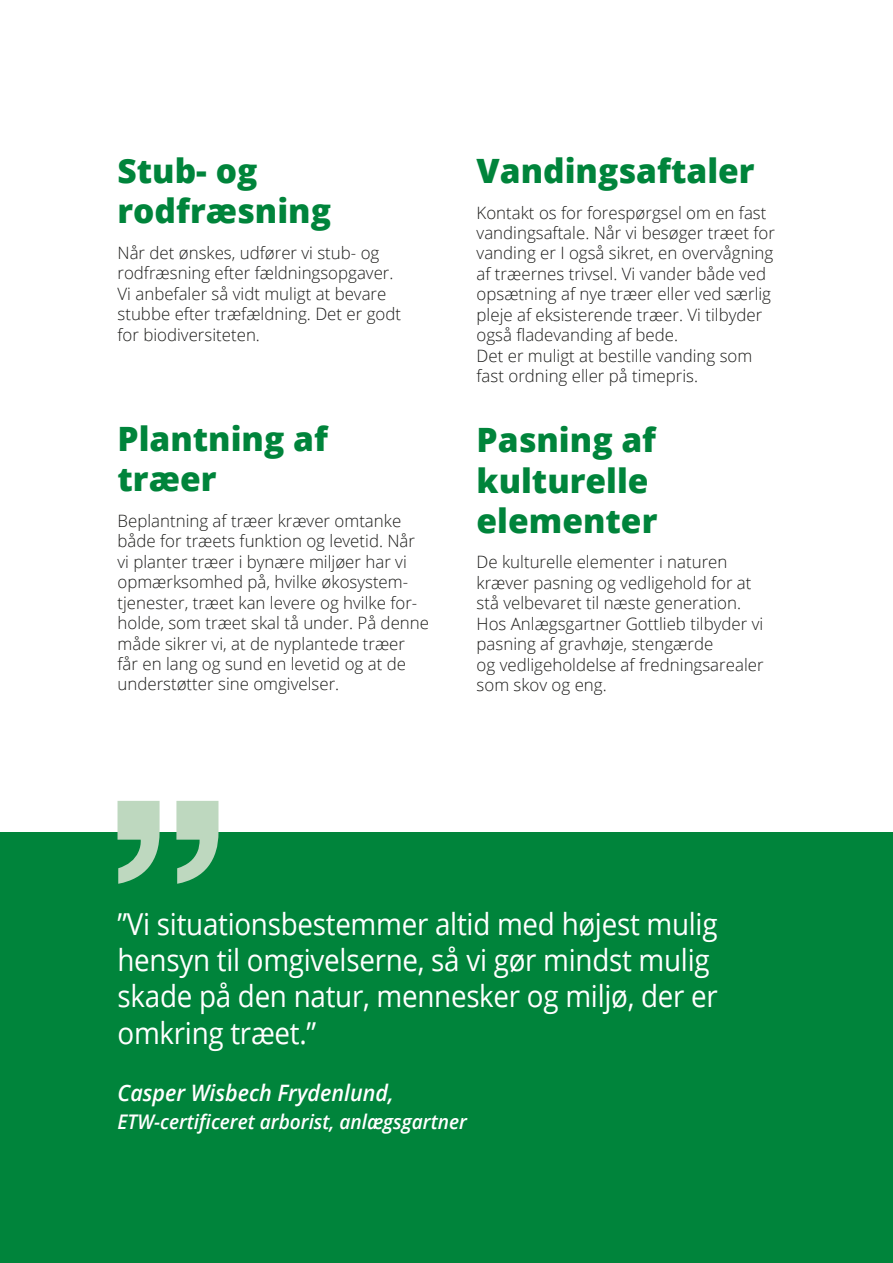
<style>
.page{position:relative;width:893px;height:1263px;background:#fff}
.page>*{position:absolute;margin:0;border:0;box-sizing:border-box;transform-origin:0 0}
.t1{font:800 33.45px/40.2px "Open Sans";color:#00843b}
.t2{font:30.15px/36.3px "Open Sans";letter-spacing:-.01em;color:#fff;scale:.92 1}
.t3{font:italic 600 22.65px "Open Sans";color:#fff;scale:.95 1}
.t4{font:italic 600 20.1px "Open Sans";color:#fff;scale:.95 1}
.t5{font:300 17.1px/20.4px "Open Sans";color:#1d1d1b}
</style>
<div class="page">
<div style="left:0;top:832px;width:893px;height:431px;background:#00843b"></div>
<svg style="left:118px;top:801px;width:100px;height:83px"></svg>
<hr style="left:892px;top:971px;width:1px;height:283px;background:#dadada">
<hr style="left:892px;top:386px;width:1px;height:283px;background:#00843b">
<h1 class="t1" style="left:118px;top:149px;width:215px">Stub- og rodfræsning</h1>
<p class="t5" style="left:118px;top:242px;width:285px">Når det ønskes, udfører vi stub- og rodfræsning efter fældningsopgaver.<br>Vi anbefaler så vidt muligt at bevare stubbe efter træfældning. Det er godt for biodiversiteten.</p>
<h1 class="t1" style="left:118px;top:417px;width:212px">Plantning af træer</h1>
<p class="t5" style="left:118px;top:510px;width:313px">Beplantning af træer kræver omtanke både for træets funktion og levetid. Når vi planter træer i bynære miljøer har vi opmærksomhed på, hvilke økosystem&shy;tjenester, træet kan levere og hvilke for&shy;holde, som træet skal tå under. På denne måde sikrer vi, at de nyplantede træer får en lang og sund en levetid og at de understøtter sine omgivelser.</p>
<h1 class="t1" style="left:477px;top:149px;width:279px">Vandingsaftaler</h1>
<p class="t5" style="left:477px;top:202px;width:300px">Kontakt os for forespørgsel om en fast vandingsaftale. Når vi besøger træet for vanding er I også sikret, en overvågning af træernes trivsel. Vi vander både ved opsætning af nye træer eller ved særlig pleje af eksisterende træer. Vi tilbyder også fladevanding af bede.<br>Det er muligt at bestille vanding som fast ordning eller på timepris.</p>
<h1 class="t1" style="left:477px;top:418px;width:182px">Pasning af kulturelle elementer</h1>
<p class="t5" style="left:477px;top:551px;width:289px">De kulturelle elementer i naturen kræver pasning og vedligehold for at stå velbevaret til næste generation.<br>Hos Anlægsgartner Gottlieb tilbyder vi pasning af gravhøje, stengærde<br>og vedligeholdelse af fredningsarealer som skov og eng.</p>
<h2 class="t2" style="left:118px;top:905px;width:654px">”Vi situationsbestemmer altid med højest mulig hensyn til omgivelserne, så vi gør mindst mulig skade på den natur, mennesker og miljø, der er omkring træet.”</h2>
<h3 class="t3" style="left:118px;top:1077px;width:292px">Casper Wisbech Frydenlund,</h3>
<p class="t4" style="left:118px;top:1108px;width:369px">ETW-certificeret arborist, anlægsgartner</p>
</div>
